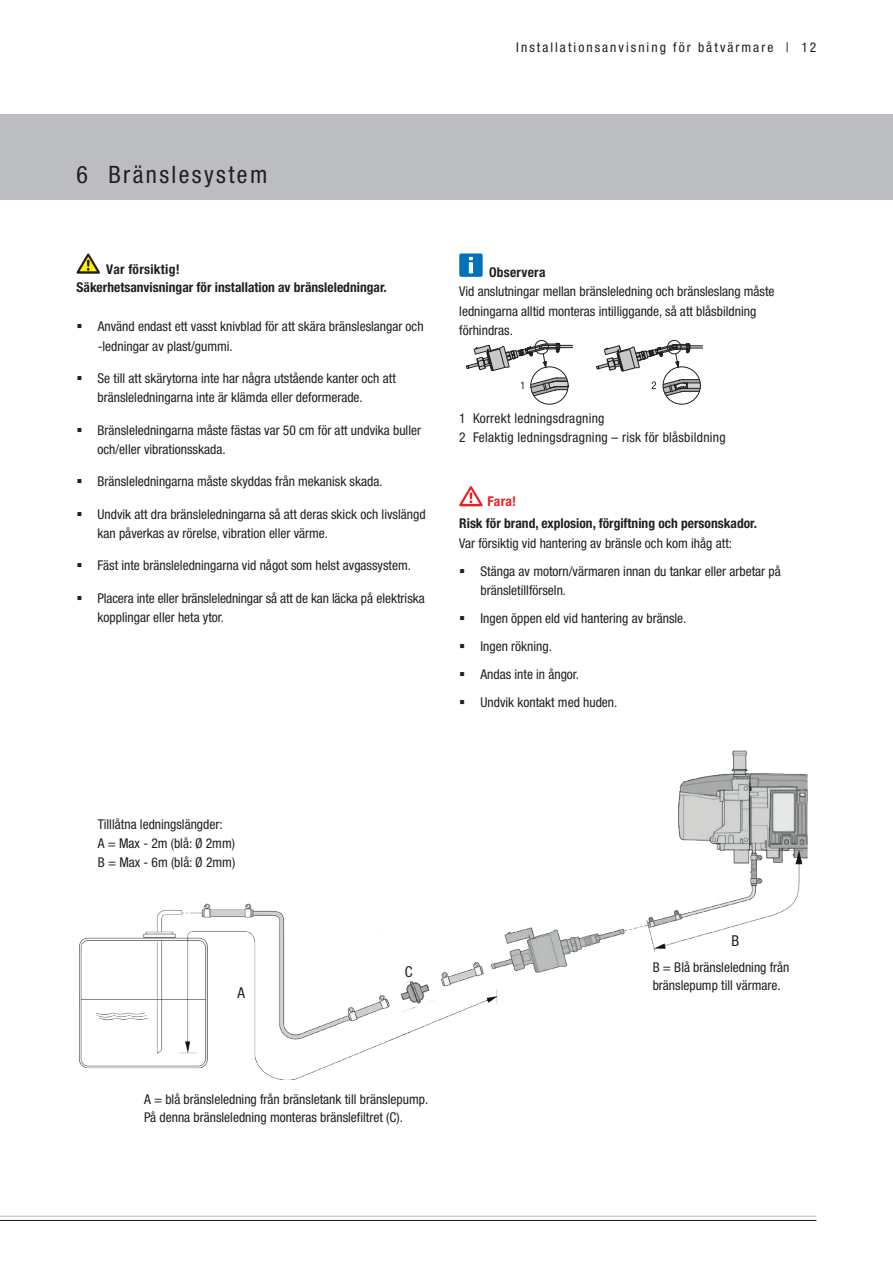
<style>
.page{position:relative;width:893px;height:1263px;background:#fff}
.page>*{position:absolute;margin:0;border:0;box-sizing:border-box;transform-origin:0 0}
.Überschrift_für_IVZ{font:condensed 24px "Helvetica Neue LTW1 G";letter-spacing:.1em;color:#231f20}
.Brödtext_10_12_5{font:condensed 15px "Helvetica Neue LTW1 G";color:#231f20}
.Brödtext_10_12_5-2{font:condensed 13.5px/19.5px "Helvetica Neue LTW1 G";color:#231f20}
.Punktlista{font:700 condensed 13.5px "Helvetica Neue LTW1 G";color:#231f20}
.A_Aufzählung_6_mm_Ta{font:condensed 13.5px "Helvetica Neue LTW1 G";letter-spacing:.02em;color:#231f20}
.Punktlista-2{font:condensed 13.5px "Helvetica Neue LTW1 G";color:#231f20}
.Brödtext_10_12_5-3{font:condensed 13.5px "Helvetica Neue LTW1 G";letter-spacing:.15em;color:#231f20}
.Achtung__8_5pt_bold{font:700 condensed 13.5px "Helvetica Neue LTW1 G";letter-spacing:.02em;color:#231f20}
.F_Fließtext_9pt_bold{font:700 condensed 13.5px "Helvetica Neue LTW1 G";letter-spacing:.02em;color:#231f20}
.Gefahr__8_5pt_bold_r{font:700 condensed 13.5px "Helvetica Neue LTW1 G";color:#ee1d23}
</style>
<div class="page">
<div style="left:0;top:115px;width:893px;height:85px;background:#bcbdc0"></div>
<hr style="left:0;top:1216px;width:816px;height:1px;background:#bcbdc0">
<hr style="left:0;top:1220px;width:816px;height:1px;background:#231f20">
<img style="left:80px;top:750px;width:728px;height:329px">
<svg style="left:466px;top:340px;width:107px;height:64px"></svg>
<div style="left:663px;top:367px;width:37px;height:37px;border:1px solid #231f20;border-radius:50%"></div>
<svg style="left:663px;top:379px;width:37px;height:17px"></svg>
<svg style="left:596px;top:339px;width:107px;height:34px"></svg>
<div style="left:667px;top:340px;width:14px;height:14px;border:1px solid #231f20;border-radius:50%"></div>
<svg style="left:652px;top:381px;width:4px;height:8px"></svg>
<svg style="left:77px;top:253px;width:23px;height:21px"></svg>
<svg style="left:459px;top:486px;width:24px;height:20px"></svg>
<div style="left:459px;top:253px;width:24px;height:24px;background:#0072bc;border-radius:2px"></div>
<hr style="left:469px;top:262px;width:4px;height:11px;background:#fff">
<svg style="left:469px;top:257px;width:4px;height:3px"></svg>
<p class="Brödtext_10_12_5-3" style="left:516px;top:39px;width:302px">Installationsanvisning för båtvärmare | 12</p>
<p class="Überschrift_für_IVZ" style="left:77px;top:160px;width:192px">6 Bränslesystem</p>
<p class="Achtung__8_5pt_bold" style="left:106px;top:261px;width:75px">Var försiktig!</p>
<p class="Punktlista" style="left:77px;top:279px;width:312px">Säkerhetsanvisningar för installation av bränsleledningar.</p>
<p class="Brödtext_10_12_5-2" style="left:98px;top:317px;width:327px">Använd endast ett vasst knivblad för att skära bränsleslangar och -ledningar av plast/gummi.</p>
<p class="Brödtext_10_12_5-2" style="left:98px;top:368px;width:300px">Se till att skärytorna inte har några utstående kanter och att bränsleledningarna inte är klämda eller deformerade.</p>
<p class="Brödtext_10_12_5-2" style="left:98px;top:420px;width:325px">Bränsleledningarna måste fästas var 50 cm för att undvika buller och/eller vibrationsskada.</p>
<p class="Brödtext_10_12_5-2" style="left:98px;top:472px;width:287px">Bränsleledningarna måste skyddas från mekanisk skada.</p>
<p class="Brödtext_10_12_5-2" style="left:98px;top:504px;width:330px">Undvik att dra bränsleledningarna så att deras skick och livslängd kan påverkas av rörelse, vibration eller värme.</p>
<p class="Brödtext_10_12_5-2" style="left:98px;top:556px;width:315px">Fäst inte bränsleledningarna vid något som helst avgassystem.</p>
<p class="Brödtext_10_12_5-2" style="left:98px;top:588px;width:329px">Placera inte eller bränsleledningar så att de kan läcka på elektriska kopplingar eller heta ytor.</p>
<p class="F_Fließtext_9pt_bold" style="left:489px;top:264px;width:58px">Observera</p>
<p class="Brödtext_10_12_5-2" style="left:459px;top:282px;width:317px">Vid anslutningar mellan bränsleledning och bränsleslang måste ledningarna alltid monteras intilliggande, så att blåsbildning förhindras.</p>
<p class="A_Aufzählung_6_mm_Ta" style="left:459px;top:410px;width:147px">1 Korrekt ledningsdragning</p>
<p class="A_Aufzählung_6_mm_Ta" style="left:459px;top:429px;width:268px">2 Felaktig ledningsdragning – risk för blåsbildning</p>
<p class="Gefahr__8_5pt_bold_r" style="left:488px;top:493px;width:30px">Fara!</p>
<p class="Punktlista" style="left:459px;top:515px;width:299px">Risk för brand, explosion, förgiftning och personskador.</p>
<p class="Punktlista-2" style="left:459px;top:535px;width:274px">Var försiktig vid hantering av bränsle och kom ihåg att:</p>
<p class="Brödtext_10_12_5-2" style="left:480px;top:561px;width:302px">Stänga av motorn/värmaren innan du tankar eller arbetar på bränsletillförseln.</p>
<p class="Brödtext_10_12_5-2" style="left:480px;top:609px;width:207px">Ingen öppen eld vid hantering av bränsle.</p>
<p class="Brödtext_10_12_5-2" style="left:480px;top:637px;width:73px">Ingen rökning.</p>
<p class="Brödtext_10_12_5-2" style="left:480px;top:665px;width:100px">Andas inte in ångor.</p>
<p class="Brödtext_10_12_5-2" style="left:480px;top:693px;width:138px">Undvik kontakt med huden.</p>
<p class="Brödtext_10_12_5-2" style="left:98px;top:815px;width:126px">Tilllåtna ledningslängder:</p>
<p class="Brödtext_10_12_5-2" style="left:98px;top:834px;width:139px;line-height:18.8px">A = Max - 2m (blå: Ø 2mm)<br>B = Max - 6m (blå: Ø 2mm)</p>
<p class="Brödtext_10_12_5" style="left:238px;top:984px;width:9px">A</p>
<p class="Brödtext_10_12_5" style="left:405px;top:962px;width:9px">C</p>
<p class="Brödtext_10_12_5-2" style="left:144px;top:1089px;width:286px">A = blå bränsleledning från bränsletank till bränslepump.</p>
<p class="Brödtext_10_12_5-2" style="left:144px;top:1108px;width:260px">På denna bränsleledning monteras bränslefiltret (C).</p>
<p class="Brödtext_10_12_5" style="left:731px;top:932px;width:9px">B</p>
<p class="Brödtext_10_12_5-2" style="left:653px;top:957px;width:138px;line-height:18.8px">B = Blå bränsleledning från bränslepump till värmare.</p>
</div>
